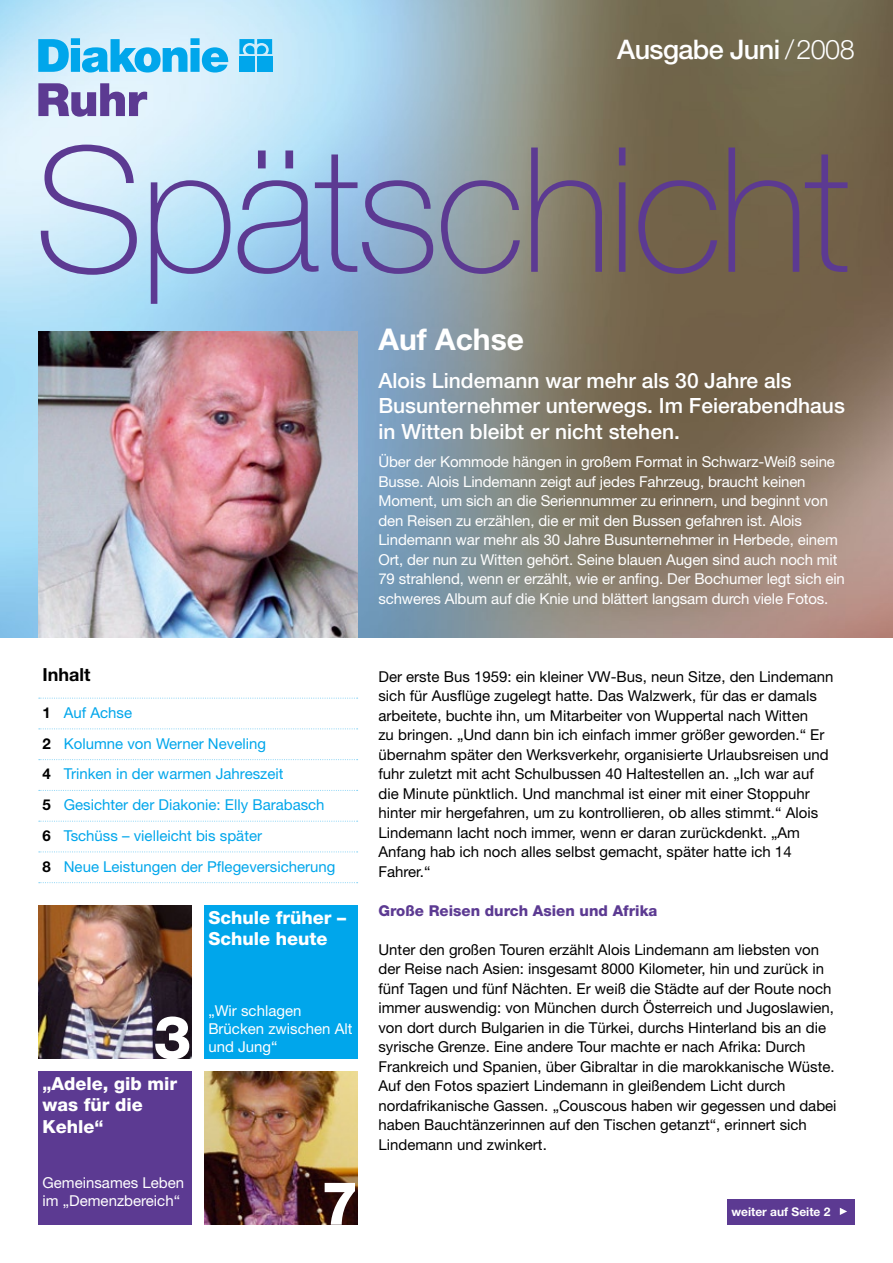
<style>
.page{position:relative;width:893px;height:1263px;background:#fff}
.page>*{position:absolute;margin:0;border:0;box-sizing:border-box;transform-origin:0 0}
.t1{font:100 174px "Helvetica Neue";letter-spacing:-.025em;color:#5c3a92}
.t2{font:800 60px "Helvetica Neue";color:#fff}
.t3{font:700 30px "Helvetica Neue";color:#fff}
.t4{font:500 27px "Helvetica Neue";letter-spacing:-.02em;color:#fff}
.t5{font:500 21px/25.2px "Helvetica Neue";color:#fff}
.t6{font:800 18px/21.6px "Helvetica Neue";color:#fff}
.t7{font:700 18px "Helvetica Neue";color:#000}
.t8{font:15px/19.5px "Helvetica Neue";color:#000}
.t9{font:15px/19.5px "Helvetica Neue";letter-spacing:-.01em;color:#fff}
.t10{font:15px/30.8px "Helvetica Neue";color:#00a6eb}
.t11{font:800 15px "Helvetica Neue";color:#5c3a92}
.t12{font:700 12px "Helvetica Neue";color:#fff}
.s1{font-weight:300}
.s2{font-weight:700;color:#000}
</style>
<div class="page">
<img style="left:0;top:0;width:893px;height:638px">
<img style="left:204px;top:1071px;width:153px;height:154px">
<div style="left:204px;top:906px;width:153px;height:153px;background:#00a6eb"></div>
<img style="left:38px;top:906px;width:153px;height:153px">
<img style="left:38px;top:332px;width:319px;height:306px">
<div style="left:727px;top:1199px;width:128px;height:26px;background:#5c3a92"></div>
<svg style="left:840px;top:1208px;width:7px;height:7px"></svg>
<div style="left:38px;top:1071px;width:153px;height:154px;background:#5c3a92"></div>
<svg style="left:39px;top:698px;width:319px;height:1px"></svg>
<svg style="left:39px;top:728px;width:319px;height:1px"></svg>
<svg style="left:39px;top:759px;width:319px;height:1px"></svg>
<svg style="left:39px;top:790px;width:319px;height:1px"></svg>
<svg style="left:39px;top:821px;width:319px;height:1px"></svg>
<svg style="left:39px;top:851px;width:319px;height:1px"></svg>
<svg style="left:39px;top:882px;width:319px;height:1px"></svg>
<svg style="left:239px;top:39px;width:33px;height:15px"></svg>
<div style="left:239px;top:57px;width:15px;height:15px;background:#00a6eb"></div>
<div style="left:257px;top:57px;width:15px;height:15px;background:#00a6eb"></div>
<svg style="left:38px;top:38px;width:190px;height:35px;background:#60c6f2"></svg>
<svg style="left:38px;top:83px;width:109px;height:34px;background:#978bc0"></svg>
<h3 class="t4" style="left:617px;top:34px;width:239px">Ausgabe Juni <span class="s1">/2008</span></h3>
<h1 class="t1" style="left:34px;top:110px;width:817px">Spätschicht</h1>
<h3 class="t3" style="left:378px;top:321px;width:147px">Auf Achse</h3>
<h3 class="t5" style="left:378px;top:368px;width:468px">Alois Lindemann war mehr als 30 Jahre als<br>Busunternehmer unterwegs. Im Feierabendhaus in Witten bleibt er nicht stehen.</h3>
<p class="t9" style="left:378px;top:452px;width:468px">Über der Kommode hängen in großem Format in Schwarz-Weiß seine Busse. Alois Lindemann zeigt auf jedes Fahrzeug, braucht keinen Moment, um sich an die Seriennummer zu erinnern, und beginnt von den Reisen zu erzählen, die er mit den Bussen gefahren ist. Alois Lindemann war mehr als 30 Jahre Busunternehmer in Herbede, einem Ort, der nun zu Witten gehört. Seine blauen Augen sind auch noch mit 79 strahlend, wenn er erzählt, wie er anfing. Der Bochumer legt sich ein schweres Album auf die Knie und blättert langsam durch viele Fotos.</p>
<p class="t7" style="left:43px;top:663px;width:49px">Inhalt</p>
<p class="t10" style="left:43px;top:697px;width:294px"><span class="s2">1</span> Auf Achse<br><span class="s2">2</span> Kolumne von Werner Neveling<br><span class="s2">4</span> Trinken in der warmen Jahreszeit<br><span class="s2">5</span> Gesichter der Diakonie: Elly Barabasch<br><span class="s2">6</span> Tschüss – vielleicht bis später<br><span class="s2">8</span> Neue Leistungen der Pflegeversicherung</p>
<p class="t6" style="left:208px;top:906px;width:139px">Schule früher –<br>Schule heute</p>
<h2 class="t2" style="left:154px;top:1002px;width:39px">3</h2>
<p class="t6" style="left:43px;top:1072px;width:136px">„Adele, gib mir was für die<br>Kehle“</p>
<p class="t9" style="left:43px;top:1173px;width:143px;line-height:18px">Gemeinsames Leben im „Demenzbereich“</p>
<p class="t9" style="left:208px;top:1001px;width:146px;line-height:18px">„Wir schlagen<br>Brücken zwischen Alt und Jung“</p>
<h2 class="t2" style="left:321px;top:1168px;width:39px">7</h2>
<p class="t8" style="left:378px;top:666px;width:457px">Der erste Bus 1959: ein kleiner VW-Bus, neun Sitze, den Lindemann sich für Ausflüge zugelegt hatte. Das Walzwerk, für das er damals arbeitete, buchte ihn, um Mitarbeiter von Wuppertal nach Witten<br>zu bringen. „Und dann bin ich einfach immer größer geworden.“ Er übernahm später den Werksverkehr, organisierte Urlaubsreisen und fuhr zuletzt mit acht Schulbussen 40 Haltestellen an. „Ich war auf die Minute pünktlich. Und manchmal ist einer mit einer Stoppuhr hinter mir hergefahren, um zu kontrollieren, ob alles stimmt.“ Alois Lindemann lacht noch immer, wenn er daran zurückdenkt. „Am Anfang hab ich noch alles selbst gemacht, später hatte ich 14<br>Fahrer.“</p>
<p class="t11" style="left:378px;top:902px;width:280px">Große Reisen durch Asien und Afrika</p>
<p class="t8" style="left:378px;top:939px;width:460px">Unter den großen Touren erzählt Alois Lindemann am liebsten von der Reise nach Asien: insgesamt 8000 Kilometer, hin und zurück in fünf Tagen und fünf Nächten. Er weiß die Städte auf der Route noch immer auswendig: von München durch Österreich und Jugoslawien, von dort durch Bulgarien in die Türkei, durchs Hinterland bis an die syrische Grenze. Eine andere Tour machte er nach Afrika: Durch Frankreich und Spanien, über Gibraltar in die marokkanische Wüste.<br>Auf den Fotos spaziert Lindemann in gleißendem Licht durch nordafrikanische Gassen. „Couscous haben wir gegessen und dabei haben Bauchtänzerinnen auf den Tischen getanzt“, erinnert sich Lindemann und zwinkert.</p>
<p class="t12" style="left:731px;top:1204px;width:101px">weiter auf Seite 2</p>
</div>
